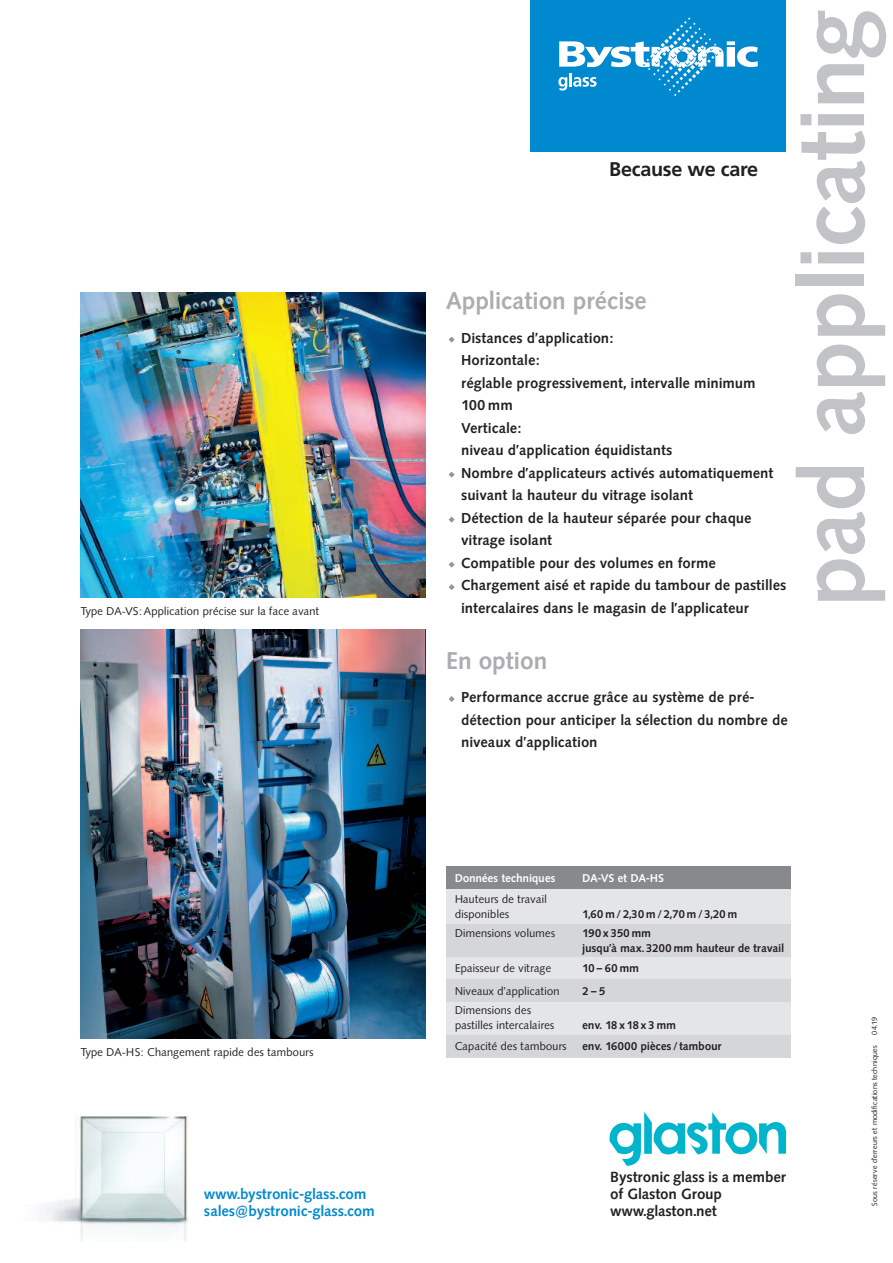
<style>
.page{position:relative;width:893px;height:1263px;background:#fff}
.page>*{position:absolute;margin:0;border:0;box-sizing:border-box;transform-origin:0 0}
.t1{font:700 90px "Synthese BSK";letter-spacing:.015em;color:#c2c3c6}
.t2{font:700 24px "Synthese BSK";letter-spacing:.025em;color:#acadb1}
.t3{font:700 19.8px "Frutiger";letter-spacing:-.015em;color:#231f20}
.t4{font:700 14.55px/17.2px "Synthese BSK";letter-spacing:.025em;color:#231f20}
.t5{font:700 14.55px/17.2px "Synthese BSK";letter-spacing:.025em;color:#0089cf}
.t6{font:700 14.25px/22.5px "Synthese BSK";letter-spacing:.04em;color:#231f20}
.t7{font:11.25px/15px "Synthese BSK";letter-spacing:.025em;color:#231f20}
.t8{font:700 11.25px/15px "Synthese BSK";letter-spacing:.025em;color:#231f20}
.t9{font:700 11.25px "Synthese BSK";letter-spacing:.025em;color:#fff}
.t10{font:700 11.25px "Synthese BSK";letter-spacing:.11em;color:#231f20}
.t11{font:7.5px "Synthese BSK";letter-spacing:.02em;color:#231f20}
</style>
<div class="page">
<img style="left:81px;top:629px;width:344px;height:410px">
<img style="left:81px;top:293px;width:344px;height:305px">
<div style="left:446px;top:867px;width:345px;height:191px;background:#e4e5e7"></div>
<svg style="left:449px;top:696px;width:6px;height:6px"></svg>
<svg style="left:449px;top:584px;width:6px;height:6px"></svg>
<svg style="left:449px;top:562px;width:6px;height:6px"></svg>
<svg style="left:449px;top:517px;width:6px;height:6px"></svg>
<svg style="left:449px;top:472px;width:6px;height:6px"></svg>
<svg style="left:449px;top:337px;width:6px;height:6px"></svg>
<div style="left:446px;top:866px;width:345px;height:23px;background:#87898c"></div>
<div style="left:446px;top:924px;width:345px;height:32px;background:#d5d6d8"></div>
<div style="left:446px;top:979px;width:345px;height:22px;background:#d5d6d8"></div>
<div style="left:446px;top:1035px;width:345px;height:23px;background:#d5d6d8"></div>
<div style="left:531px;top:0;width:255px;height:151px;background:#0089cf"></div>
<svg style="left:558px;top:18px;width:200px;height:78px"></svg>
<img style="left:43px;top:1116px;width:145px;height:126px">
<svg style="left:609px;top:1112px;width:177px;height:54px"></svg>
<p class="t7" style="left:81px;top:604px;width:240px">Type DA-VS: Application précise sur la face avant</p>
<p class="t7" style="left:81px;top:1045px;width:234px">Type DA-HS: Changement rapide des tambours</p>
<p class="t5" style="left:204px;top:1185px;width:172px">www.bystronic-glass.com sales@bystronic-glass.com</p>
<h3 class="t3" style="left:609px;top:162px;width:150px">Because we care</h3>
<h2 class="t2" style="left:446px;top:288px;width:201px">Application précise</h2>
<p class="t6" style="left:461px;top:327px;width:326px">Distances d’application:<br>Horizontale:<br>réglable progressivement, intervalle minimum<br>100 mm<br>Verticale:<br>niveau d’application équidistants<br>Nombre d’applicateurs activés automatiquement suivant la hauteur du vitrage isolant<br>Détection de la hauteur séparée pour chaque vitrage isolant<br>Compatible pour des volumes en forme<br>Chargement aisé et rapide du tambour de pastilles intercalaires dans le magasin de l’applicateur</p>
<h2 class="t2" style="left:446px;top:647px;width:102px">En option</h2>
<p class="t6" style="left:461px;top:686px;width:328px">Performance accrue grâce au système de pré&shy;détection pour anticiper la sélection du nombre de niveaux d’application</p>
<h1 class="t1" style="left:783px;top:605px;width:594px;rotate:-90deg">pad applicating</h1>
<p class="t9" style="left:455px;top:872px;width:102px">Données techniques</p>
<p class="t9" style="left:583px;top:872px;width:83px">DA-VS et DA-HS</p>
<p class="t7" style="left:455px;top:892px;width:93px">Hauteurs de travail disponibles</p>
<p class="t8" style="left:583px;top:907px;width:156px">1,60 m / 2,30 m / 2,70 m / 3,20 m</p>
<p class="t7" style="left:455px;top:926px;width:101px">Dimensions volumes</p>
<p class="t8" style="left:583px;top:926px;width:203px">190 x 350 mm<br>jusqu’à max. 3200 mm hauteur de travail</p>
<p class="t7" style="left:455px;top:961px;width:98px">Epaisseur de vitrage</p>
<p class="t8" style="left:583px;top:961px;width:58px">10–60mm</p>
<p class="t7" style="left:455px;top:983px;width:106px">Niveaux d’application</p>
<p class="t8" style="left:583px;top:983px;width:24px">2–5</p>
<p class="t7" style="left:455px;top:1003px;width:101px">Dimensions des pastilles intercalaires</p>
<p class="t10" style="left:583px;top:1019px;width:95px">env. 18x18x3mm</p>
<p class="t11" style="left:870px;top:1035px;width:19px;rotate:-90deg">04.19</p>
<p class="t7" style="left:455px;top:1039px;width:113px">Capacité des tambours</p>
<p class="t8" style="left:583px;top:1039px;width:141px">env. 16000 pièces / tambour</p>
<p class="t11" style="left:870px;top:1205px;width:162px;rotate:-90deg">Sous réserve d’erreurs et modifications techniques</p>
<p class="t4" style="left:611px;top:1168px;width:177px">Bystronic glass is a member of Glaston Group www.glaston.net</p>
</div>
